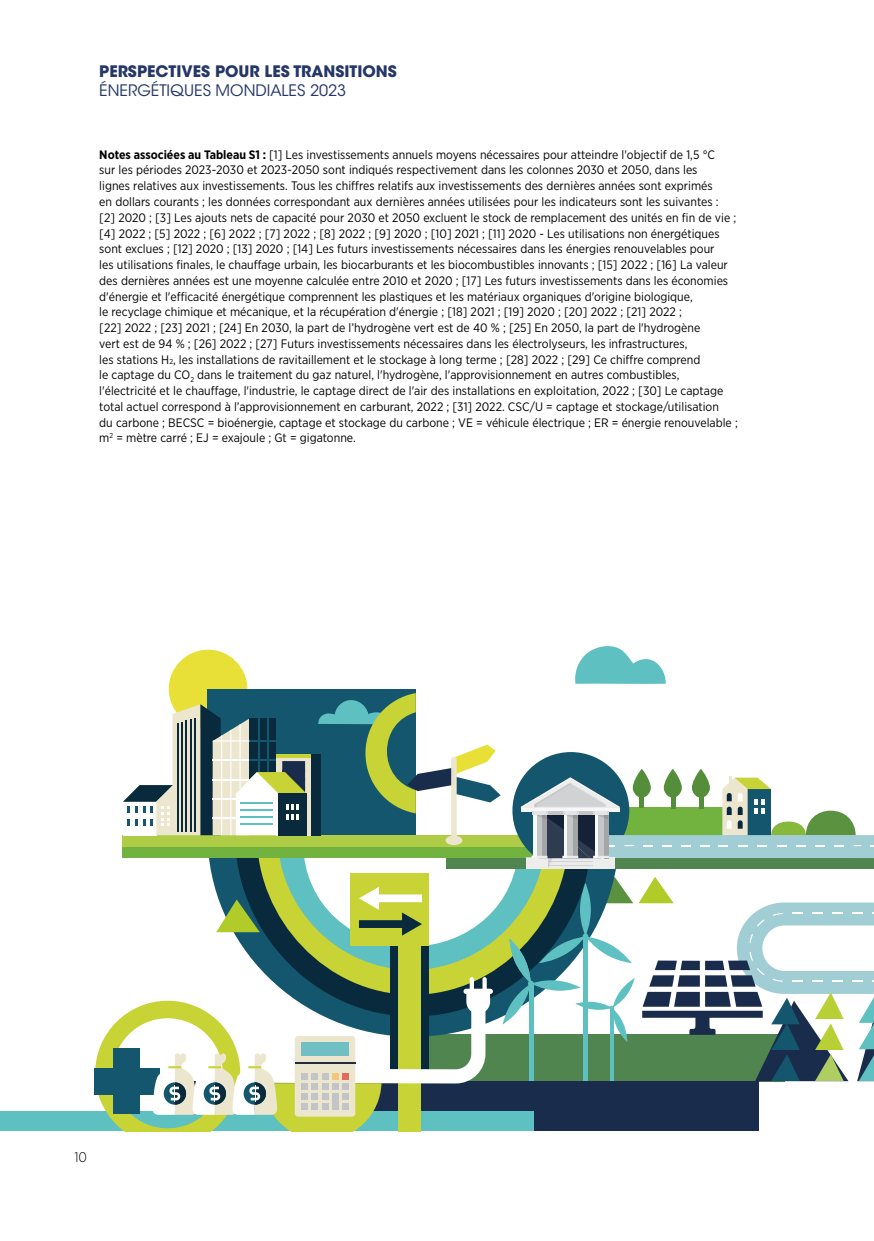
<style>
.page{position:relative;width:874px;height:1241px;background:#fff}
.page>*{position:absolute;margin:0;border:0;box-sizing:border-box;transform-origin:0 0}
.t1{font:700 15.75px "ITC Avant Garde Std";color:#253768}
.t2{font:15.75px "ITC Avant Garde Std";color:#253768}
.t3{font:300 14px "Gotham Narrow";color:#000}
.t4{font:12.25px/15.8px "Gotham Narrow";color:#000}
.s1{font-weight:700}
.s2{font-size:7.17px}
</style>
<div class="page">
<div style="left:0;top:1111px;width:532px;height:19px;background:#5fc0c2"></div>
<div style="left:169px;top:649px;width:78px;height:79px;background:#e8e037;border-radius:50%"></div>
<div style="left:207px;top:689px;width:208px;height:149px;background:#13566d"></div>
<svg style="left:575px;top:646px;width:90px;height:38px"></svg>
<div style="left:94px;top:1067px;width:66px;height:27px;background:#13566d"></div>
<svg style="left:95px;top:693px;width:779px;height:438px"></svg>
<p class="t1" style="left:99px;top:61px;width:299px">PERSPECTIVES POUR LES TRANSITIONS</p>
<p class="t2" style="left:99px;top:81px;width:248px">ÉNERGÉTIQUES MONDIALES 2023</p>
<p class="t4" style="left:99px;top:146px;width:639px"><span class="s1">Notes associées au Tableau S1 :</span> [1] Les investissements annuels moyens nécessaires pour atteindre l'objectif de 1,5 °C<br>sur les périodes 2023-2030 et 2023-2050 sont indiqués respectivement dans les colonnes 2030 et 2050, dans les<br>lignes relatives aux investissements. Tous les chiffres relatifs aux investissements des dernières années sont exprimés<br>en dollars courants ; les données correspondant aux dernières années utilisées pour les indicateurs sont les suivantes :<br>[2] 2020 ; [3] Les ajouts nets de capacité pour 2030 et 2050 excluent le stock de remplacement des unités en fin de vie ; [4] 2022 ; [5] 2022 ; [6] 2022 ; [7] 2022 ; [8] 2022 ; [9] 2020 ; [10] 2021 ; [11] 2020 - Les utilisations non énergétiques sont exclues ; [12] 2020 ; [13] 2020 ; [14] Les futurs investissements nécessaires dans les énergies renouvelables pour<br>les utilisations finales, le chauffage urbain, les biocarburants et les biocombustibles innovants ; [15] 2022 ; [16] La valeur des dernières années est une moyenne calculée entre 2010 et 2020 ; [17] Les futurs investissements dans les économies d'énergie et l'efficacité énergétique comprennent les plastiques et les matériaux organiques d'origine biologique,<br>le recyclage chimique et mécanique, et la récupération d'énergie ; [18] 2021 ; [19] 2020 ; [20] 2022 ; [21] 2022 ;<br>[22] 2022 ; [23] 2021 ; [24] En 2030, la part de l’hydrogène vert est de 40 % ; [25] En 2050, la part de l'hydrogène<br>vert est de 94 % ; [26] 2022 ; [27] Futurs investissements nécessaires dans les électrolyseurs, les infrastructures,<br>les stations H<span class="s2">2</span>, les installations de ravitaillement et le stockage à long terme ; [28] 2022 ; [29] Ce chiffre comprend<br>le captage du CO<sub>2</sub> dans le traitement du gaz naturel, l'hydrogène, l'approvisionnement en autres combustibles, l'électricité et le chauffage, l'industrie, le captage direct de l'air des installations en exploitation, 2022 ; [30] Le captage total actuel correspond à l’approvisionnement en carburant, 2022 ; [31] 2022. CSC/U = captage et stockage/utilisation<br>du carbone ; BECSC = bioénergie, captage et stockage du carbone ; VE = véhicule électrique ; ER = énergie renouvelable ; m<sup>2</sup> = mètre carré ; EJ = exajoule ; Gt = gigatonne.</p>
<p class="t3" style="left:74px;top:1147px;width:14px">10</p>
</div>
